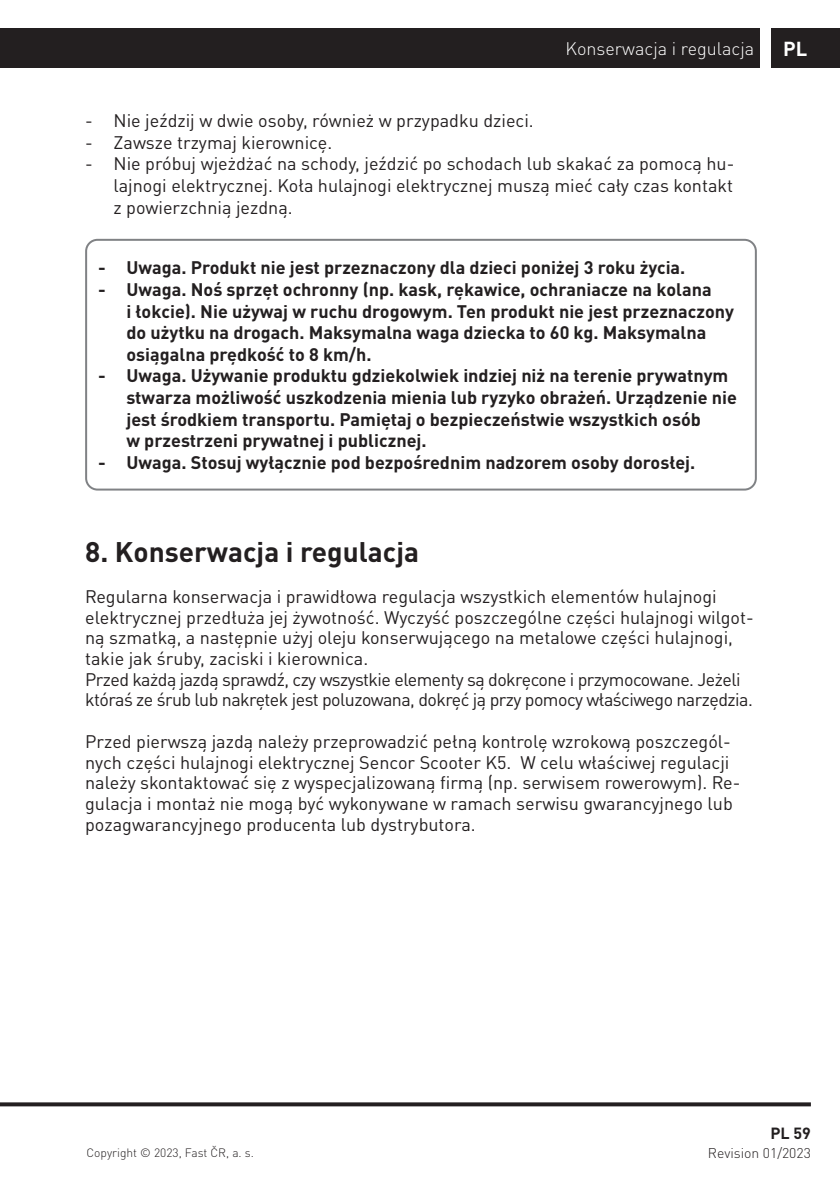
<style>
.page{position:relative;width:840px;height:1191px;background:#fff}
.page>*{position:absolute;margin:0;border:0;box-sizing:border-box;transform-origin:0 0}
.t1{font:700 28px "DIN Pro";color:#231f20}
.t2{font:700 20px "DIN Pro";color:#fff}
.t3{font:18px/20.6px "DIN Pro";color:#231f20}
.t4{font:700 18px/21.6px "DIN Pro";color:#231f20}
.t5{font:300 18px "DIN Pro";color:#fff}
.t6{font:700 16px "DIN Pro";color:#231f20}
.t7{font:300 14px "DIN Pro";color:#231f20}
.t8{font:300 12px "DIN Pro";color:#231f20}
</style>
<div class="page">
<div style="left:771px;top:28px;width:68px;height:40px;background:#231f20"></div>
<svg style="left:0;top:1102px;width:810px;height:4px;background:#373435"></svg>
<div style="left:0;top:28px;width:759px;height:40px;background:#231f20"></div>
<div style="left:85px;top:239px;width:671px;height:251px;border:2px solid #808285;border-radius:11px"></div>
<p class="t5" style="left:565px;top:36px;width:190px">Konserwacja i regulacja</p>
<p class="t3" style="left:85px;top:109px;width:450px">- Nie jeździj w dwie osoby, również w przypadku dzieci.</p>
<p class="t3" style="left:85px;top:130px;width:248px">- Zawsze trzymaj kierownicę.</p>
<p class="t3" style="left:113px;top:151px;width:622px;line-height:21.6px;text-align:justify;text-indent:-28px">- Nie próbuj wjeżdżać na schody, jeździć po schodach lub skakać za pomocą hu&shy;lajnogi elektrycznej. Koła hulajnogi elektrycznej muszą mieć cały czas kontakt z powierzchnią jezdną.</p>
<p class="t4" style="left:98px;top:256px;width:588px">- Uwaga. Produkt nie jest przeznaczony dla dzieci poniżej 3 roku życia.</p>
<p class="t4" style="left:126px;top:278px;width:609px;text-indent:-28px">- Uwaga. Noś sprzęt ochronny (np. kask, rękawice, ochraniacze na kolana<br>i łokcie). Nie używaj w ruchu drogowym. Ten produkt nie jest przeznaczony do użytku na drogach. Maksymalna waga dziecka to 60 kg. Maksymalna osiągalna prędkość to 8 km/h.</p>
<p class="t4" style="left:126px;top:364px;width:611px;text-indent:-28px">- Uwaga. Używanie produktu gdziekolwiek indziej niż na terenie prywatnym stwarza możliwość uszkodzenia mienia lub ryzyko obrażeń. Urządzenie nie jest środkiem transportu. Pamiętaj o bezpieczeństwie wszystkich osób<br>w przestrzeni prywatnej i publicznej.</p>
<p class="t4" style="left:98px;top:451px;width:598px">- Uwaga. Stosuj wyłącznie pod bezpośrednim nadzorem osoby dorosłej.</p>
<h1 class="t1" style="left:85px;top:532px;width:335px">8. Konserwacja i regulacja</h1>
<p class="t3" style="left:85px;top:584px;width:669px">Regularna konserwacja i prawidłowa regulacja wszystkich elementów hulajnogi elektrycznej przedłuża jej żywotność. Wyczyść poszczególne części hulajnogi wilgot&shy;ną szmatką, a następnie użyj oleju konserwującego na metalowe części hulajnogi, takie jak śruby, zaciski i kierownica.<br>Przed każdą jazdą sprawdź, czy wszystkie elementy są dokręcone i przymocowane. Jeżeli któraś ze śrub lub nakrętek jest poluzowana, dokręć ją przy pomocy właściwego narzędzia.</p>
<p class="t3" style="left:85px;top:729px;width:656px">Przed pierwszą jazdą należy przeprowadzić pełną kontrolę wzrokową poszczegól&shy;nych części hulajnogi elektrycznej Sencor Scooter K5. W celu właściwej regulacji należy skontaktować się z wyspecjalizowaną firmą (np. serwisem rowerowym). Re&shy;gulacja i montaż nie mogą być wykonywane w ramach serwisu gwarancyjnego lub pozagwarancyjnego producenta lub dystrybutora.</p>
<p class="t2" style="left:782px;top:35px;width:26px">PL</p>
<p class="t6" style="left:770px;top:1122px;width:42px">PL 59</p>
<p class="t8" style="left:86px;top:1144px;width:169px">Copyright © 2023, Fast ČR, a. s.</p>
<p class="t7" style="left:707px;top:1143px;width:104px">Revision 01/2023</p>
</div>
